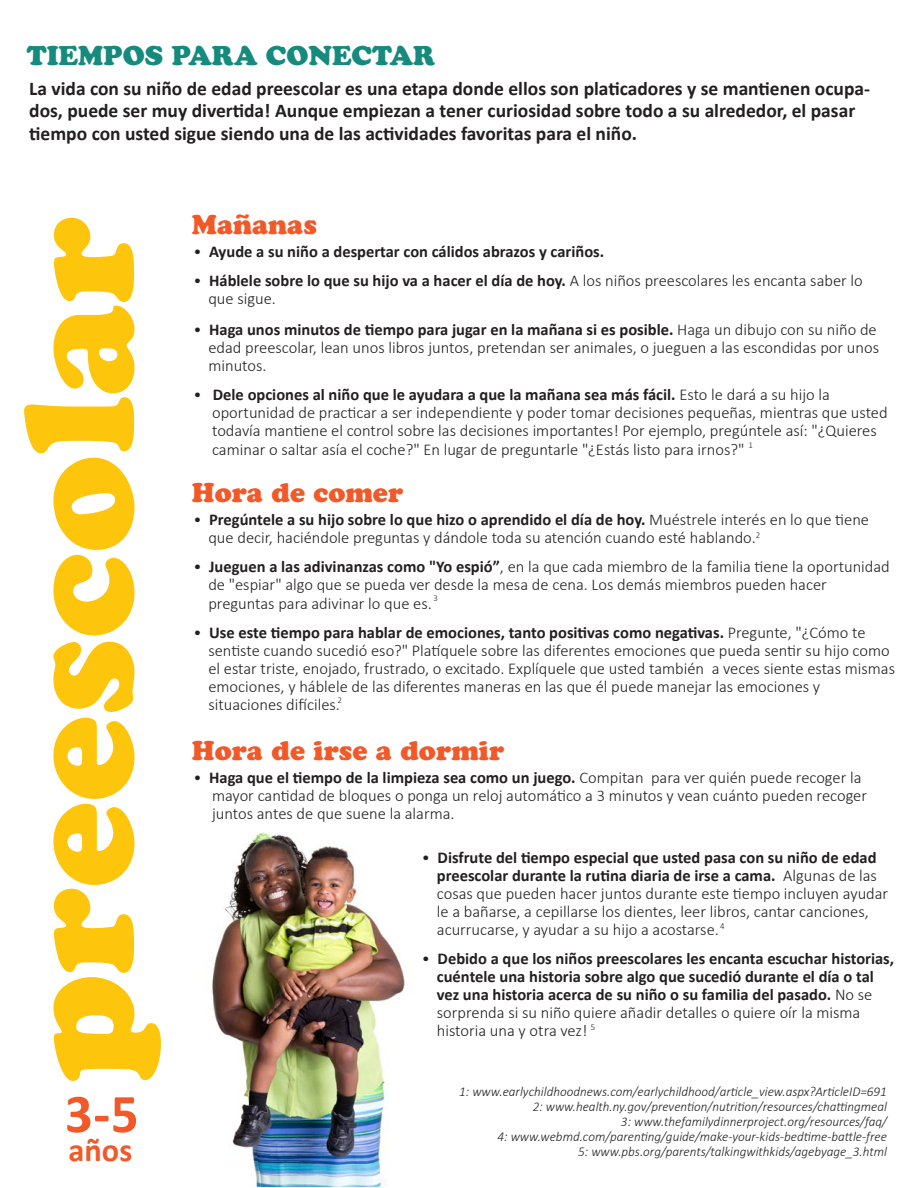
<style>
.page{position:relative;width:918px;height:1188px;background:#fff}
.page>*{position:absolute;margin:0;border:0;box-sizing:border-box;transform-origin:0 0}
.t1{font:154.5px "Cooper Black Std";color:#fec50d}
.t2{font:700 54.9px "Calibri";color:#f15929}
.t3{font:700 32.4px "Calibri";color:#f15929}
.t4{font:27px "Cooper Black Std";color:#f15929}
.t5{font:27px "Cooper Black Std";color:#158a7d}
.t6{font:700 19.5px/22.5px "Calibri";color:#231f20}
.t7{font:300 16.5px/18px "Calibri";color:#231f20}
.t8{font:700 16.5px/18px "Calibri";color:#231f20}
.t9{font:italic 300 13.5px/15px "Calibri";color:#231f20;text-align:right}
.t10{font:300 9px "Calibri";color:#231f20}
.s1{font-weight:300}
.s2{font-weight:700}
</style>
<div class="page">
<img style="left:212px;top:832px;width:193px;height:354px">
<p class="t5" style="left:27px;top:40px;width:410px">TIEMPOS PARA CONECTAR</p>
<p class="t6" style="left:29px;top:77px;width:842px">La vida con su niño de edad preescolar es una etapa donde ellos son platicadores y se mantienen ocupa&shy;dos, puede ser muy divertida! Aunque empiezan a tener curiosidad sobre todo a su alrededor, el pasar tiempo con usted sigue siendo una de las actividades favoritas para el niño.</p>
<p class="t1" style="left:-15px;top:1082px;width:867px;rotate:-90deg">preescolar</p>
<p class="t4" style="left:192px;top:208px;width:126px">Mañanas</p>
<p class="t8" style="left:193px;top:243px;width:412px"><span class="s1">•</span> Ayude a su niño a despertar con cálidos abrazos y cariños.</p>
<p class="t7" style="left:208px;top:271px;width:656px;text-indent:-15px">• <span class="s2">Háblele sobre lo que su hijo va a hacer el día de hoy.</span> A los niños preescolares les encanta saber lo que sigue.</p>
<p class="t7" style="left:208px;top:320px;width:672px;text-indent:-15px">• <span class="s2">Haga unos minutos de tiempo para jugar en la mañana si es posible.</span> Haga un dibujo con su niño de edad preescolar, lean unos libros juntos, pretendan ser animales, o jueguen a las escondidas por unos minutos.</p>
<p class="t7" style="left:212px;top:385px;width:677px;text-indent:-19px">• <span class="s2">Dele opciones al niño que le ayudara a que la mañana sea más fácil.</span> Esto le dará a su hijo la oportunidad de practicar a ser independiente y poder tomar decisiones pequeñas, mientras que usted todavía mantiene el control sobre las decisiones importantes! Por ejemplo, pregúntele así: "¿Quieres</p>
<p class="t7" style="left:212px;top:441px;width:534px">caminar o saltar asía el coche?" En lugar de preguntarle "¿Estás listo para irnos?"</p>
<p class="t10" style="left:748px;top:440px;width:6px">1</p>
<p class="t4" style="left:192px;top:476px;width:213px">Hora de comer</p>
<p class="t7" style="left:208px;top:510px;width:662px;text-indent:-15px">• <span class="s2">Pregúntele a su hijo sobre lo que hizo o aprendido el día de hoy.</span> Muéstrele interés en lo que tiene que decir, haciéndole preguntas y dándole toda su atención cuando esté hablando.</p>
<p class="t7" style="left:208px;top:557px;width:683px;text-indent:-15px">• <span class="s2">Jueguen a las adivinanzas como "Yo espió”</span>, en la que cada miembro de la familia tiene la oportunidad de "espiar" algo que se pueda ver desde la mesa de cena. Los demás miembros pueden hacer</p>
<p class="t7" style="left:208px;top:595px;width:225px">preguntas para adivinar lo que es.</p>
<p class="t7" style="left:208px;top:624px;width:688px;text-indent:-15px">• <span class="s2">Use este tiempo para hablar de emociones, tanto positivas como negativas.</span> Pregunte, "¿Cómo te sentiste cuando sucedió eso?" Platíquele sobre las diferentes emociones que pueda sentir su hijo como el estar triste, enojado, frustrado, o excitado. Explíquele que usted también a veces siente estas mismas emociones, y háblele de las diferentes maneras en las que él puede manejar las emociones y situaciones difíciles.</p>
<p class="t4" style="left:192px;top:734px;width:314px">Hora de irse a dormir</p>
<p class="t7" style="left:212px;top:768px;width:657px;text-indent:-19px">• <span class="s2">Haga que el tiempo de la limpieza sea como un juego.</span> Compitan para ver quién puede recoger la mayor cantidad de bloques o ponga un reloj automático a 3 minutos y vean cuánto pueden recoger juntos antes de que suene la alarma.</p>
<p class="t10" style="left:756px;top:530px;width:6px">2</p>
<p class="t10" style="left:433px;top:593px;width:6px">3</p>
<p class="t10" style="left:338px;top:695px;width:6px">2</p>
<p class="t7" style="left:437px;top:848px;width:453px;text-indent:-15px">• <span class="s2">Disfrute del tiempo especial que usted pasa con su niño de edad preescolar durante la rutina diaria de irse a cama.</span> Algunas de las cosas que pueden hacer juntos durante este tiempo incluyen ayudar le a bañarse, a cepillarse los dientes, leer libros, cantar canciones, acurrucarse, y ayudar a su hijo a acostarse.</p>
<p class="t8" style="left:437px;top:949px;width:459px;text-indent:-15px"><span class="s1">•</span> Debido a que los niños preescolares les encanta escuchar historias, cuéntele una historia sobre algo que sucedió durante el día o tal vez una historia acerca de su niño o su familia del pasado. <span class="s1">No se sorprenda si su niño quiere añadir detalles o quiere oír la misma historia una y otra vez!</span></p>
<p class="t10" style="left:720px;top:921px;width:6px">4</p>
<p class="t10" style="left:591px;top:1021px;width:6px">5</p>
<p class="t2" style="left:65px;top:1079px;width:75px">3-5</p>
<p class="t3" style="left:69px;top:1130px;width:65px">años</p>
<p class="t9" style="left:459px;top:1084px;width:429px">1: www.earlychildhoodnews.com/earlychildhood/article_view.aspx?ArticleID=691<br>2: www.health.ny.gov/prevention/nutrition/resources/chattingmeal<br>3: www.thefamilydinnerproject.org/resources/faq/<br>4: www.webmd.com/parenting/guide/make-your-kids-bedtime-battle-free<br>5: www.pbs.org/parents/talkingwithkids/agebyage_3.html</p>
</div>
